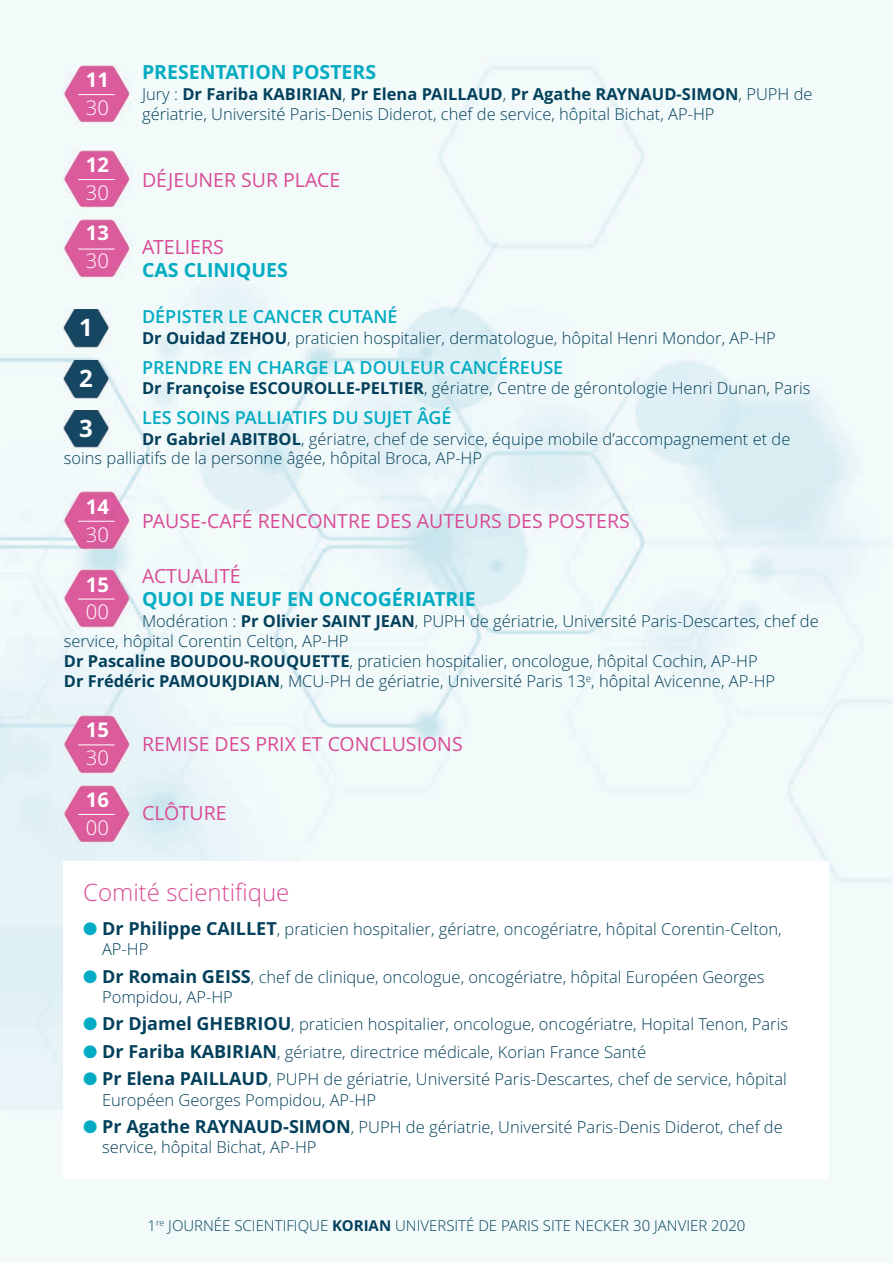
<style>
.page{position:relative;width:893px;height:1263px;background:#fff}
.page>*{position:absolute;margin:0;border:0;box-sizing:border-box;transform-origin:0 0}
.t1{font:300 24px "Open Sans";color:#d94a95}
.t2{font:700 24px "Open Sans";color:#fff}
.t3{font:700 20.25px "Open Sans";color:#fff}
.t4{font:300 20.25px "Open Sans";color:#fff}
.t5{font:19.5px "Open Sans";color:#d94a95}
.t6{font:700 19.5px "Open Sans";color:#03acc2}
.t7{font:600 18px "Open Sans";color:#03acc2}
.t8{font:300 16.5px/20.1px "Open Sans";color:#03405b}
.t9{font:300 15px "Open Sans";color:#03405b}
.s1{font-weight:700}
.s2{color:#03acc2}
.s3{font-weight:700;font-size:18px}
</style>
<div class="page">
<img style="left:0;top:0;width:893px;height:1263px">
<img style="left:64px;top:65px;width:69px;height:59px">
<hr style="left:78px;top:94px;width:37px;height:1px;background:#fff">
<img style="left:64px;top:150px;width:69px;height:59px">
<hr style="left:78px;top:179px;width:37px;height:1px;background:#fff">
<img style="left:64px;top:220px;width:69px;height:58px">
<hr style="left:78px;top:249px;width:37px;height:1px;background:#fff">
<img style="left:64px;top:310px;width:46px;height:38px">
<img style="left:64px;top:360px;width:46px;height:38px">
<img style="left:64px;top:410px;width:46px;height:38px">
<img style="left:64px;top:492px;width:69px;height:59px">
<hr style="left:78px;top:521px;width:37px;height:1px;background:#fff">
<img style="left:64px;top:570px;width:69px;height:58px">
<hr style="left:78px;top:599px;width:37px;height:1px;background:#fff">
<img style="left:64px;top:785px;width:69px;height:59px">
<hr style="left:78px;top:814px;width:37px;height:1px;background:#fff">
<img style="left:64px;top:715px;width:69px;height:59px">
<hr style="left:78px;top:744px;width:37px;height:1px;background:#fff">
<div style="left:64px;top:861px;width:765px;height:318px;background:#fff"></div>
<p class="t3" style="left:86px;top:72px;width:25px">11</p>
<p class="t4" style="left:86px;top:100px;width:25px">30</p>
<p class="t6" style="left:142px;top:64px;width:236px">PRESENTATION POSTERS</p>
<p class="t8" style="left:142px;top:86px;width:672px">Jury : <span class="s1">Dr Fariba KABIRIAN</span>, <span class="s1">Pr Elena PAILLAUD</span>, <span class="s1">Pr Agathe RAYNAUD-SIMON</span>, PUPH de gériatrie, Université Paris-Denis Diderot, chef de service, hôpital Bichat, AP-HP</p>
<p class="t3" style="left:86px;top:157px;width:25px">12</p>
<p class="t4" style="left:86px;top:184px;width:25px">30</p>
<p class="t3" style="left:86px;top:225px;width:25px">13</p>
<p class="t4" style="left:86px;top:253px;width:25px">30</p>
<p class="t5" style="left:142px;top:169px;width:200px">DÉJEUNER SUR PLACE</p>
<p class="t5" style="left:142px;top:236px;width:83px">ATELIERS</p>
<p class="t6" style="left:142px;top:262px;width:147px">CAS CLINIQUES</p>
<p class="t7" style="left:142px;top:306px;width:257px">DÉPISTER LE CANCER CUTANÉ</p>
<p class="t8" style="left:142px;top:329px;width:635px"><span class="s1">Dr Ouidad ZEHOU</span>, praticien hospitalier, dermatologue, hôpital Henri Mondor, AP-HP</p>
<p class="t7" style="left:142px;top:357px;width:423px">PRENDRE EN CHARGE LA DOULEUR CANCÉREUSE</p>
<p class="t8" style="left:142px;top:380px;width:670px"><span class="s1">Dr Françoise ESCOUROLLE-PELTIER</span>, gériatre, Centre de gérontologie Henri Dunan, Paris</p>
<p class="t7" style="left:142px;top:407px;width:311px">LES SOINS PALLIATIFS DU SUJET ÂGÉ</p>
<p class="t8" style="left:64px;top:430px;width:728px;text-indent:78px"><span class="s1">Dr Gabriel ABITBOL</span>, gériatre, chef de service, équipe mobile d’accompagnement et de soins palliatifs de la personne âgée, hôpital Broca, AP-HP</p>
<p class="t2" style="left:79px;top:318px;width:15px">1</p>
<p class="t2" style="left:79px;top:369px;width:15px">2</p>
<p class="t2" style="left:79px;top:418px;width:15px">3</p>
<p class="t3" style="left:86px;top:498px;width:25px">14</p>
<p class="t4" style="left:86px;top:526px;width:25px">30</p>
<p class="t3" style="left:86px;top:576px;width:25px">15</p>
<p class="t4" style="left:86px;top:604px;width:25px">00</p>
<p class="t5" style="left:142px;top:510px;width:489px">PAUSE-CAFÉ RENCONTRE DES AUTEURS DES POSTERS</p>
<p class="t5" style="left:142px;top:564px;width:100px">ACTUALITÉ</p>
<p class="t6" style="left:142px;top:591px;width:335px">QUOI DE NEUF EN ONCOGÉRIATRIE</p>
<p class="t8" style="left:64px;top:613px;width:756px;text-indent:78px">Modération : <span class="s1">Pr Olivier SAINT JEAN</span>, PUPH de gériatrie, Université Paris-Descartes, chef de service, hôpital Corentin Celton, AP-HP</p>
<p class="t8" style="left:64px;top:653px;width:695px"><span class="s1">Dr Pascaline BOUDOU-ROUQUETTE</span>, praticien hospitalier, oncologue, hôpital Cochin, AP-HP</p>
<p class="t8" style="left:64px;top:673px;width:713px"><span class="s1">Dr Frédéric PAMOUKJDIAN</span>, MCU-PH de gériatrie, Université Paris 13<sup>e</sup>, hôpital Avicenne, AP-HP</p>
<p class="t3" style="left:86px;top:722px;width:25px">15</p>
<p class="t4" style="left:86px;top:750px;width:25px">30</p>
<p class="t3" style="left:86px;top:791px;width:25px">16</p>
<p class="t4" style="left:86px;top:819px;width:25px">00</p>
<p class="t5" style="left:142px;top:733px;width:322px">REMISE DES PRIX ET CONCLUSIONS</p>
<p class="t5" style="left:142px;top:801px;width:86px">CLÔTURE</p>
<p class="t1" style="left:83px;top:883px;width:208px">Comité scientifique</p>
<p class="t8" style="left:102px;top:920px;width:681px;text-indent:-19px"><span class="s2">●</span> <span class="s3">Dr Philippe CAILLET</span>, praticien hospitalier, gériatre, oncogériatre, hôpital Corentin-Celton,<br>AP-HP</p>
<p class="t8" style="left:102px;top:968px;width:664px;text-indent:-19px"><span class="s2">●</span> <span class="s3">Dr Romain GEISS</span>, chef de clinique, oncologue, oncogériatre, hôpital Européen Georges<br>Pompidou, AP-HP</p>
<p class="t8" style="left:83px;top:1016px;width:706px"><span class="s2">●</span> <span class="s3">Dr Djamel GHEBRIOU</span>, praticien hospitalier, oncologue, oncogériatre, Hopital Tenon, Paris</p>
<p class="t8" style="left:83px;top:1043px;width:564px"><span class="s2">●</span> <span class="s3">Dr Fariba KABIRIAN</span>, gériatre, directrice médicale, Korian France Santé</p>
<p class="t8" style="left:102px;top:1071px;width:686px;text-indent:-19px"><span class="s2">●</span> <span class="s3">Pr Elena PAILLAUD</span>, PUPH de gériatrie, Université Paris-Descartes, chef de service, hôpital<br>Européen Georges Pompidou, AP-HP</p>
<p class="t8" style="left:102px;top:1119px;width:682px;text-indent:-19px"><span class="s2">●</span> <span class="s3">Pr Agathe RAYNAUD-SIMON</span>, PUPH de gériatrie, Université Paris-Denis Diderot, chef de service, hôpital Bichat, AP-HP</p>
<p class="t9" style="left:148px;top:1219px;width:599px">1<sup>re</sup> JOURNÉE SCIENTIFIQUE <span class="s1">KORIAN</span> UNIVERSITÉ DE PARIS SITE NECKER 30 JANVIER 2020</p>
</div>
